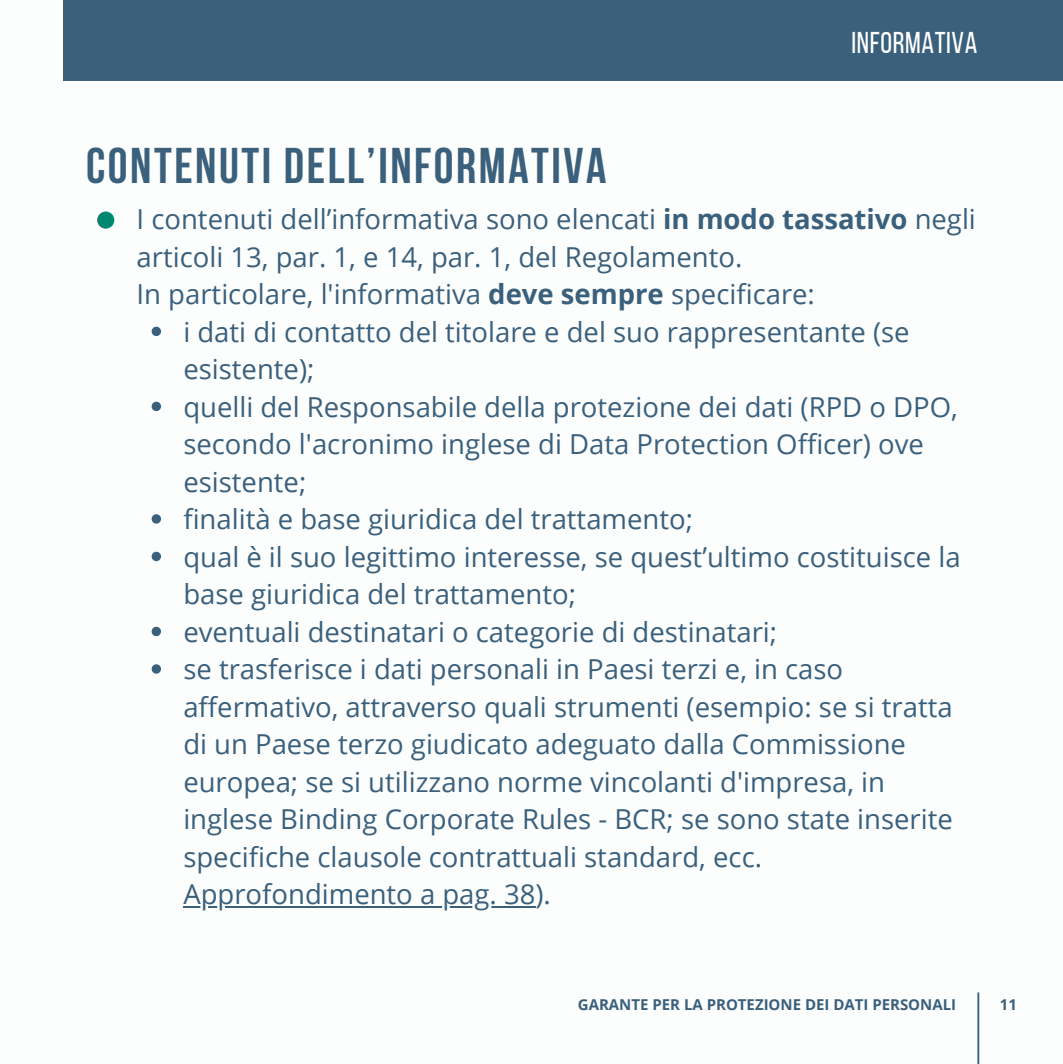
<style>
.page{position:relative;width:1063px;height:1064px;background:#fff}
.page>*{position:absolute;margin:0;border:0;box-sizing:border-box;transform-origin:0 0}
.t1{font:700 50px "Bebas Neue";letter-spacing:.05em;color:#3a607c}
.t2{font:30px "Bebas Neue";letter-spacing:.02em;color:#fff}
.t3{font:27.5px/37.5px "Open Sans";color:#3a607c}
.t4{font:700 15px "Open Sans";color:#3a607c}
.s1{font-weight:700}
</style>
<div class="page">
<div style="left:97px;top:211px;width:17px;height:17px;background:#008772;border-radius:50%"></div>
<svg style="left:152px;top:326px;width:9px;height:10px"></svg>
<svg style="left:152px;top:401px;width:9px;height:10px"></svg>
<svg style="left:152px;top:514px;width:9px;height:9px"></svg>
<svg style="left:152px;top:551px;width:9px;height:10px"></svg>
<svg style="left:152px;top:626px;width:9px;height:10px"></svg>
<svg style="left:152px;top:664px;width:9px;height:9px"></svg>
<hr style="left:183px;top:905px;width:352px;height:2px;background:#3a607c">
<div style="left:63px;top:0;width:999px;height:80px;background:#3a607c"></div>
<hr style="left:977px;top:992px;width:2px;height:70px;background:#3a607c">
<h1 class="t1" style="left:86px;top:146px;width:522px">CONTENUTI DELL’INFORMATIVA</h1>
<p class="t2" style="left:851px;top:31px;width:127px">INFORMATIVA</p>
<p class="t3" style="left:137px;top:200px;width:840px">I contenuti dell’informativa sono elencati <span class="s1">in modo tassativo</span> negli articoli 13, par. 1, e 14, par. 1, del Regolamento.<br>In particolare, l'informativa <span class="s1">deve sempre</span> specificare:</p>
<p class="t3" style="left:183px;top:312px;width:779px">i dati di contatto del titolare e del suo rappresentante (se esistente);<br>quelli del Responsabile della protezione dei dati (RPD o DPO, secondo l'acronimo inglese di Data Protection Officer) ove esistente;<br>finalità e base giuridica del trattamento;<br>qual è il suo legittimo interesse, se quest’ultimo costituisce la base giuridica del trattamento;<br>eventuali destinatari o categorie di destinatari;<br>se trasferisce i dati personali in Paesi terzi e, in caso affermativo, attraverso quali strumenti (esempio: se si tratta di un Paese terzo giudicato adeguato dalla Commissione europea; se si utilizzano norme vincolanti d'impresa, in inglese Binding Corporate Rules - BCR; se sono state inserite specifiche clausole contrattuali standard, ecc.<br>Approfondimento a pag. 38).</p>
<p class="t4" style="left:578px;top:993px;width:380px">GARANTE PER LA PROTEZIONE DEI DATI PERSONALI</p>
<p class="t4" style="left:1000px;top:993px;width:19px">11</p>
</div>
